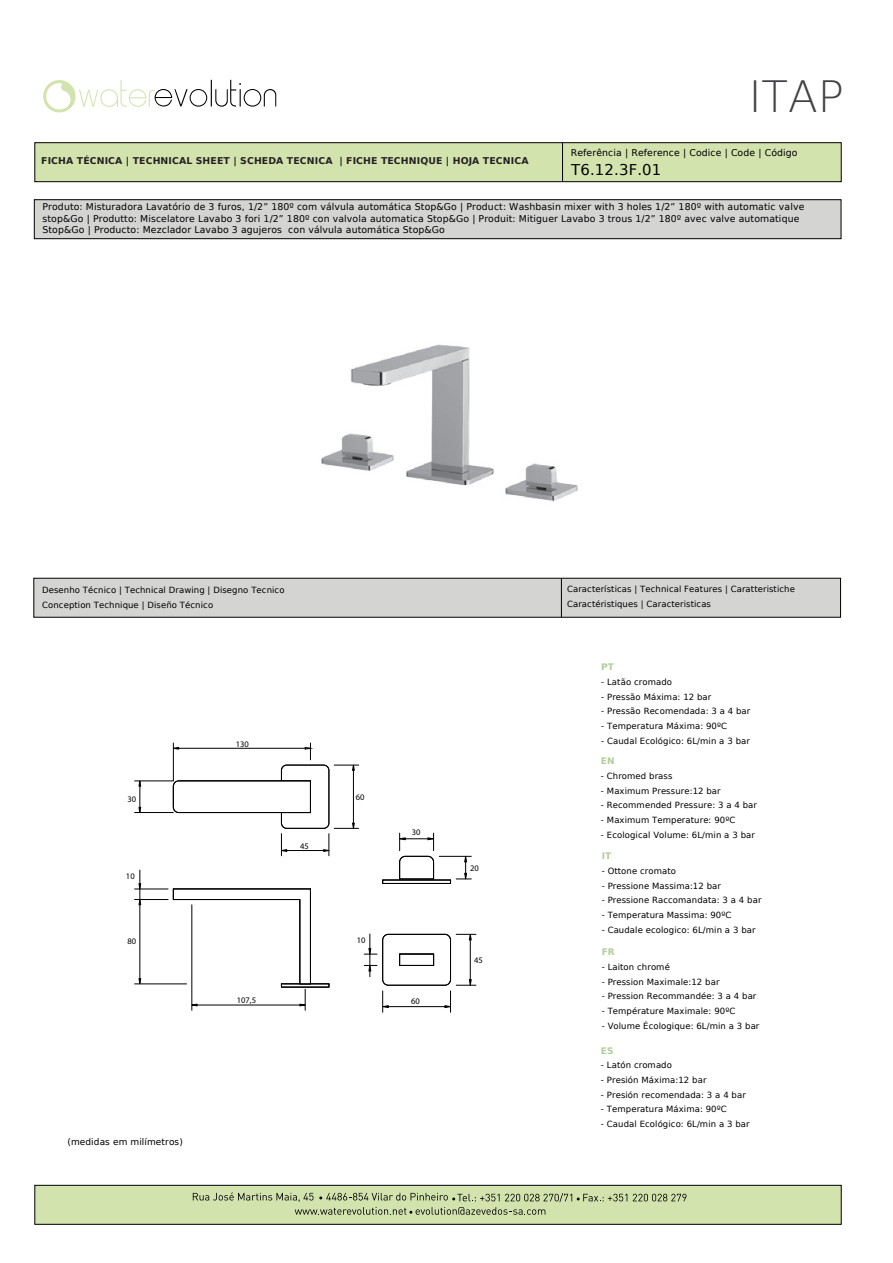
<style>
.page{position:relative;width:893px;height:1263px;background:#fff}
.page>*{position:absolute;margin:0;border:0;box-sizing:border-box;transform-origin:0 0}
.t1{font:200 43.5px "DejaVu Sans";color:#414245}
.t2{font:14.85px "DejaVu Sans";letter-spacing:.01em;color:#000001}
.t3{font:9.3px/11.2px "DejaVu Sans";letter-spacing:.01em;color:#000001}
.t4{font:700 9.3px "DejaVu Sans";letter-spacing:.01em;color:#252122}
.t5{font:9px "DejaVu Sans";letter-spacing:.01em;color:#000001}
.t6{font:700 9px "DejaVu Sans";letter-spacing:.01em;color:#b1cd9a}
.t7{font:8.55px/14.7px "DejaVu Sans";letter-spacing:.01em;color:#000001}
.t8{font:8.55px "Myriad Pro";color:#000}
</style>
<div class="page">
<div style="left:35px;top:142px;width:806px;height:40px;background:#d2e3ae;border:1px solid #000"></div>
<hr style="left:562px;top:143px;width:1px;height:39px;background:#000">
<div style="left:34px;top:199px;width:807px;height:40px;background:#d4d5d3;border:1px solid #000"></div>
<div style="left:34px;top:578px;width:807px;height:39px;background:#d4d5d3;border:1px solid #000"></div>
<hr style="left:561px;top:578px;width:1px;height:39px;background:#000">
<svg style="left:43px;top:80px;width:233px;height:32px"></svg>
<div style="left:35px;top:1185px;width:806px;height:39px;background:#d2e3ae;border:1px solid #000"></div>
<svg style="left:633px;top:1194px;width:53px;height:7px"></svg>
<svg style="left:193px;top:1192px;width:434px;height:23px"></svg>
<svg style="left:138px;top:978px;width:3px;height:6px"></svg>
<hr style="left:135px;top:781px;width:38px;height:1px;background:#000">
<hr style="left:135px;top:812px;width:38px;height:1px;background:#000">
<svg style="left:138px;top:780px;width:3px;height:32px"></svg>
<hr style="left:135px;top:889px;width:33px;height:1px;background:#000">
<svg style="left:138px;top:870px;width:3px;height:35px"></svg>
<hr style="left:135px;top:899px;width:33px;height:1px;background:#000">
<hr style="left:135px;top:984px;width:52px;height:1px;background:#000">
<hr style="left:140px;top:905px;width:1px;height:73px;background:#000">
<hr style="left:439px;top:856px;width:32px;height:1px;background:#000">
<svg style="left:456px;top:855px;width:15px;height:25px"></svg>
<svg style="left:364px;top:933px;width:112px;height:79px"></svg>
<div style="left:382px;top:880px;width:69px;height:4px;border:1px solid #000"></div>
<div style="left:399px;top:954px;width:35px;height:12px;background:#fff"></div>
<div style="left:399px;top:954px;width:35px;height:12px;border:1px solid #000"></div>
<svg style="left:399px;top:833px;width:36px;height:46px"></svg>
<svg style="left:173px;top:888px;width:156px;height:122px"></svg>
<svg style="left:173px;top:743px;width:186px;height:113px"></svg>
<img style="left:321px;top:344px;width:257px;height:158px">
<p class="t4" style="left:41px;top:153px;width:489px">FICHA TÉCNICA | TECHNICAL SHEET | SCHEDA TECNICA | FICHE TECHNIQUE | HOJA TECNICA</p>
<h1 class="t1" style="left:749px;top:64px;width:97px">ITAP</h1>
<p class="t3" style="left:571px;top:147px;width:228px">Referência | Reference | Codice | Code | Código</p>
<h2 class="t2" style="left:571px;top:158px;width:92px">T6.12.3F.01</h2>
<p class="t3" style="left:42px;top:201px;width:763px">Produto: Misturadora Lavatório de 3 furos, 1/2” 180º com válvula automática Stop&amp;Go | Product: Washbasin mixer with 3 holes 1/2” 180º with automatic valve stop&amp;Go | Produtto: Miscelatore Lavabo 3 fori 1/2” 180º con valvola automatica Stop&amp;Go | Produit: Mitiguer Lavabo 3 trous 1/2” 180º avec valve automatique<br>Stop&amp;Go | Producto: Mezclador Lavabo 3 agujeros con válvula automática Stop&amp;Go</p>
<p class="t7" style="left:42px;top:582px;width:244px">Desenho Técnico | Technical Drawing | Disegno Tecnico<br>Conception Technique | Diseño Técnico</p>
<p class="t7" style="left:567px;top:582px;width:229px">Características | Technical Features | Caratteristiche<br>Caractéristiques | Caracteristicas</p>
<p class="t8" style="left:127px;top:794px;width:10px">30</p>
<p class="t8" style="left:126px;top:870px;width:10px">10</p>
<p class="t8" style="left:127px;top:936px;width:10px">80</p>
<p class="t5" style="left:67px;top:1135px;width:117px">(medidas em milímetros)</p>
<p class="t8" style="left:236px;top:739px;width:15px">130</p>
<p class="t8" style="left:300px;top:841px;width:10px">45</p>
<p class="t8" style="left:237px;top:995px;width:21px">107,5</p>
<p class="t8" style="left:356px;top:791px;width:10px">60</p>
<p class="t8" style="left:357px;top:935px;width:10px">10</p>
<p class="t8" style="left:412px;top:826px;width:10px">30</p>
<p class="t8" style="left:411px;top:996px;width:10px">60</p>
<p class="t8" style="left:470px;top:862px;width:10px">20</p>
<p class="t8" style="left:474px;top:955px;width:10px">45</p>
<p class="t6" style="left:601px;top:659px;width:14px">PT</p>
<p class="t7" style="left:601px;top:674px;width:72px">- Latão cromado</p>
<p class="t7" style="left:601px;top:689px;width:112px">- Pressão Máxima: 12 bar</p>
<p class="t7" style="left:601px;top:704px;width:151px">- Pressão Recomendada: 3 a 4 bar</p>
<p class="t7" style="left:601px;top:718px;width:127px">- Temperatura Máxima: 90ºC</p>
<p class="t7" style="left:601px;top:734px;width:150px">- Caudal Ecológico: 6L/min a 3 bar</p>
<p class="t6" style="left:601px;top:753px;width:15px">EN</p>
<p class="t7" style="left:601px;top:768px;width:73px">- Chromed brass</p>
<p class="t7" style="left:601px;top:783px;width:121px">- Maximum Pressure:12 bar</p>
<p class="t7" style="left:601px;top:798px;width:158px">- Recommended Pressure: 3 a 4 bar</p>
<p class="t7" style="left:601px;top:812px;width:136px">- Maximum Temperature: 90ºC</p>
<p class="t7" style="left:601px;top:827px;width:155px">- Ecological Volume: 6L/min a 3 bar</p>
<p class="t6" style="left:602px;top:849px;width:11px">IT</p>
<p class="t7" style="left:602px;top:863px;width:76px">- Ottone cromato</p>
<p class="t7" style="left:602px;top:878px;width:121px">- Pressione Massima:12 bar</p>
<p class="t7" style="left:602px;top:893px;width:161px">- Pressione Raccomandata: 3 a 4 bar</p>
<p class="t7" style="left:602px;top:908px;width:131px">- Temperatura Massima: 90ºC</p>
<p class="t7" style="left:602px;top:923px;width:155px">- Caudale ecologico: 6L/min a 3 bar</p>
<p class="t6" style="left:602px;top:945px;width:15px">FR</p>
<p class="t7" style="left:602px;top:959px;width:70px">- Laiton chromé</p>
<p class="t7" style="left:602px;top:974px;width:119px">- Pression Maximale:12 bar</p>
<p class="t7" style="left:602px;top:989px;width:156px">- Pression Recommandée: 3 a 4 bar</p>
<p class="t7" style="left:602px;top:1004px;width:135px">- Température Maximale: 90ºC</p>
<p class="t7" style="left:602px;top:1018px;width:159px">- Volume Écologique: 6L/min a 3 bar</p>
<p class="t6" style="left:601px;top:1043px;width:14px">ES</p>
<p class="t7" style="left:601px;top:1058px;width:73px">- Latón cromado</p>
<p class="t7" style="left:601px;top:1072px;width:107px">- Presión Máxima:12 bar</p>
<p class="t7" style="left:601px;top:1087px;width:146px">- Presión recomendada: 3 a 4 bar</p>
<p class="t7" style="left:601px;top:1102px;width:127px">- Temperatura Máxima: 90ºC</p>
<p class="t7" style="left:601px;top:1116px;width:150px">- Caudal Ecológico: 6L/min a 3 bar</p>
</div>
